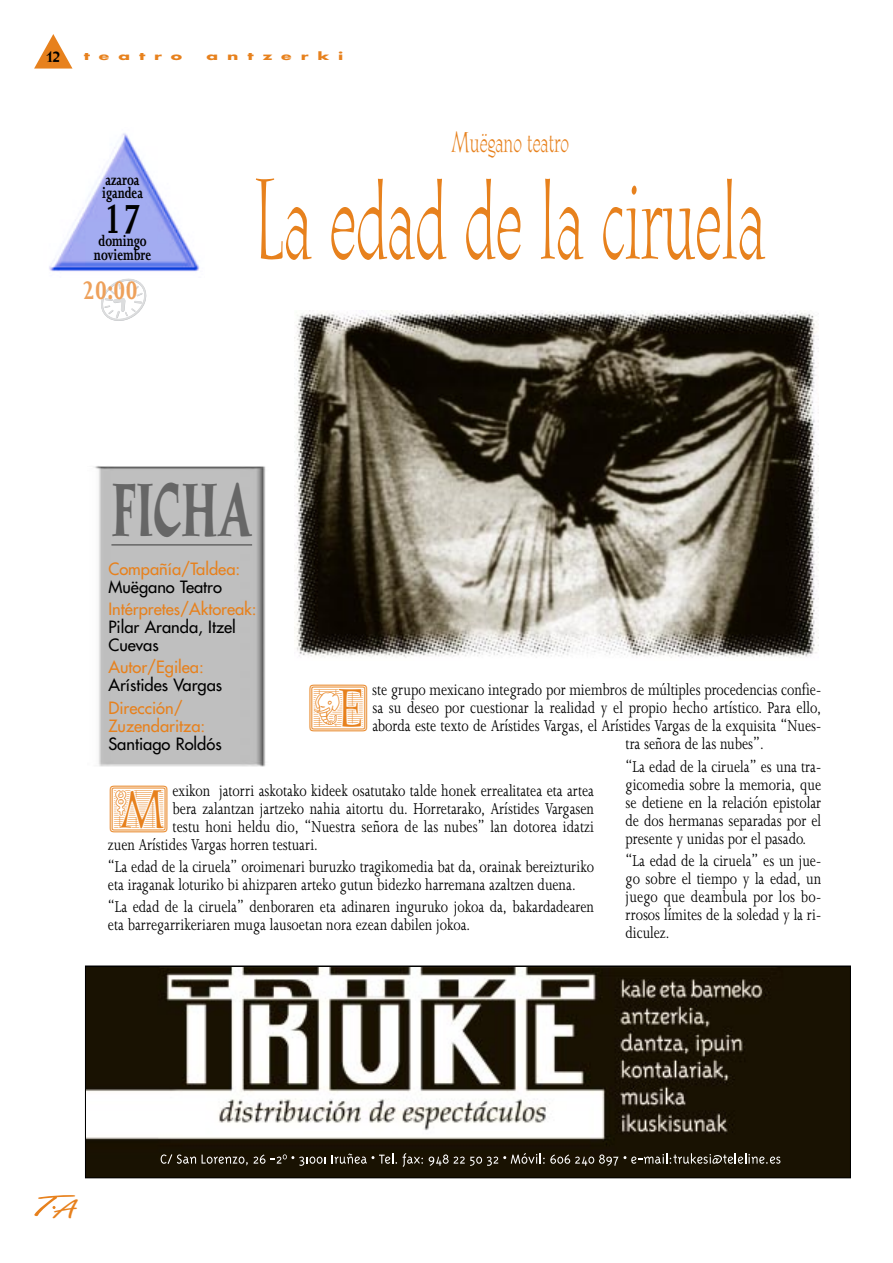
<style>
.page{position:relative;width:893px;height:1263px;background:#fff}
.page>*{position:absolute;margin:0;border:0;box-sizing:border-box;transform-origin:0 0}
.t1{font:108px "Cg Athenaeum";color:#e7811d;scale:.59 1}
.t2{font:700 68.7px "Cg Athenaeum";color:#666;scale:.67 1}
.t3{font:46.65px "Cg Athenaeum Initial Positive";color:#e7811d}
.t4{font:700 46.65px "Joanna";color:#000;scale:.75 1}
.t5{font:700 29.1px "Joanna";color:#eea15b;scale:.8 1}
.t6{font:28.8px "Freestyle Script";color:#e7811d;scale:2.18 1}
.t7{font:27px "Cg Athenaeum";color:#e7811d;scale:.7 1}
.t8{font:18px/18px "Joanna";color:#000;text-align:justify;scale:.8 1}
.t9{font:700 16.95px/13.4px "Joanna";color:#000;scale:.75 1}
.t10{font:16.5px/18px "Futura";color:#e7811d}
.t11{font:16.5px/18px "Futura";color:#000}
.t12{font:700 15px "Cg Athenaeum";color:#000}
.t13{font:700 10.5px "Futura";letter-spacing:.52em;color:#e7811d;scale:1.64 1}
</style>
<div class="page">
<svg style="left:101px;top:279px;width:46px;height:42px"></svg>
<svg style="left:34px;top:34px;width:38px;height:35px"></svg>
<svg style="left:52px;top:1206px;width:4px;height:3px"></svg>
<img style="left:49px;top:133px;width:150px;height:139px">
<img style="left:87px;top:968px;width:761px;height:208px">
<svg style="left:161px;top:1154px;width:164px;height:12px;background:#423b2e"></svg>
<svg style="left:331px;top:1153px;width:133px;height:14px;background:#40392c"></svg>
<svg style="left:470px;top:1153px;width:74px;height:13px"></svg>
<svg style="left:550px;top:1153px;width:230px;height:13px;background:#464134"></svg>
<div style="left:85px;top:966px;width:765px;height:212px;border:1px solid #000"></div>
<img style="left:294px;top:310px;width:524px;height:348px">
<img style="left:94px;top:466px;width:172px;height:301px">
<hr style="left:111px;top:544px;width:141px;height:2px;background:#666">
<p class="t12" style="left:47px;top:51px;width:15px">12</p>
<p class="t13" style="left:84px;top:52px;width:61px">teatro</p>
<p class="t13" style="left:206px;top:52px;width:85px">antzerki</p>
<h3 class="t7" style="left:452px;top:132px;width:169px">Muëgano teatro</h3>
<p class="t9" style="left:102px;top:174px;width:56px">azaroa igandea</p>
<h3 class="t4" style="left:104px;top:202px;width:51px">17</h3>
<p class="t9" style="left:94px;top:236px;width:78px">domingo noviembre</p>
<h3 class="t5" style="left:83px;top:279px;width:71px">20:00</h3>
<h1 class="t1" style="left:255px;top:178px;width:866px">La edad de la ciruela</h1>
<h2 class="t2" style="left:112px;top:484px;width:211px">FICHA</h2>
<p class="t10" style="left:108px;top:561px;width:133px">Compañía/Taldea:</p>
<p class="t11" style="left:108px;top:579px;width:115px">Muëgano Teatro</p>
<p class="t10" style="left:108px;top:601px;width:150px">Intérpretes/Aktoreak:</p>
<p class="t11" style="left:108px;top:619px;width:129px">Pilar Aranda, Itzel<br>Cuevas</p>
<p class="t10" style="left:108px;top:659px;width:97px">Autor/Egilea:</p>
<p class="t11" style="left:108px;top:677px;width:115px">Arístides Vargas</p>
<p class="t10" style="left:108px;top:700px;width:98px">Dirección/<br>Zuzendaritza:</p>
<p class="t11" style="left:108px;top:736px;width:115px">Santiago Roldós</p>
<p class="t8" style="left:372px;top:683px;width:562px">ste grupo mexicano integrado por miembros de múltiples procedencias confie-</p>
<p class="t8" style="left:372px;top:701px;width:562px">sa su deseo por cuestionar la realidad y el propio hecho artístico. Para ello,</p>
<p class="t8" style="left:372px;top:719px;width:562px">aborda este texto de Arístides Vargas, el Arístides Vargas de la exquisita “Nues-</p>
<p class="t8" style="left:625px;top:737px;width:174px">tra señora de las nubes”.</p>
<p class="t8" style="left:625px;top:759px;width:246px">“La edad de la ciruela” es una tra&shy;gicomedia sobre la memoria, que se detiene en la relación epistolar de dos hermanas separadas por el presente y unidas por el pasado.</p>
<p class="t8" style="left:625px;top:853px;width:246px">“La edad de la ciruela” es un jue&shy;go sobre el tiempo y la edad, un juego que deambula por los bo&shy;rrosos límites de la soledad y la ri&shy;diculez.</p>
<h3 class="t3" style="left:309px;top:685px;width:60px">E</h3>
<p class="t8" style="left:172px;top:783px;width:528px">exikon jatorri askotako kideek osatutako talde honek errealitatea eta artea</p>
<p class="t8" style="left:172px;top:801px;width:528px">bera zalantzan jartzeko nahia aitortu du. Horretarako, Arístides Vargasen</p>
<p class="t8" style="left:172px;top:819px;width:528px">testu honi heldu dio, “Nuestra señora de las nubes” lan dotorea idatzi</p>
<p class="t8" style="left:108px;top:837px;width:264px">zuen Arístides Vargas horren testuari.</p>
<p class="t8" style="left:108px;top:859px;width:609px">“La edad de la ciruela” oroimenari buruzko tragikomedia bat da, orainak bereizturiko eta iraganak loturiko bi ahizparen arteko gutun bidezko harremana azaltzen duena.</p>
<p class="t8" style="left:108px;top:899px;width:609px">“La edad de la ciruela” denboraren eta adinaren inguruko jokoa da, bakardadearen eta barregarrikeriaren muga lausoetan nora ezean dabilen jokoa.</p>
<h3 class="t3" style="left:109px;top:785px;width:60px">M</h3>
<h3 class="t6" style="left:30px;top:1197px;width:22px">T<sub>A</sub></h3>
</div>
